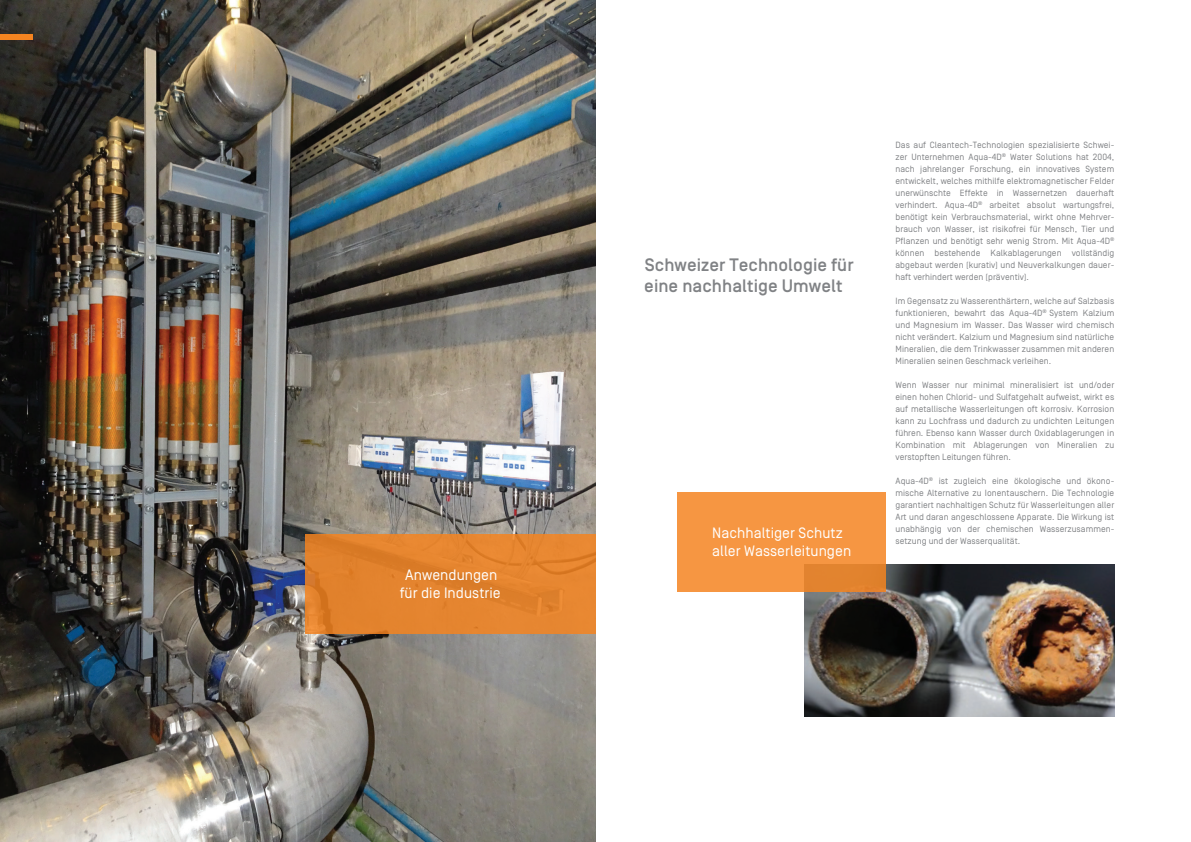
<style>
.page{position:relative;width:1191px;height:842px;background:#fff}
.page>*{position:absolute;margin:0;border:0;box-sizing:border-box;transform-origin:0 0}
.t1{font:500 18px/21.6px "Simplon Norm";letter-spacing:.005em;color:#808285}
.t2{font:15px/18px "Simplon Norm";letter-spacing:.005em;color:#fff}
.t3{font:9px/12px "Simplon Norm";letter-spacing:.005em;color:#808285;text-align:justify}
</style>
<div class="page">
<img style="left:805px;top:565px;width:309px;height:152px">
<svg style="left:677px;top:493px;width:209px;height:99px;background:#f3933f"></svg>
<img style="left:0;top:1px;width:595px;height:841px">
<div style="left:0;top:34px;width:32px;height:6px;background:#f58420"></div>
<div style="left:305px;top:534px;width:290px;height:99px;background:#e4842f"></div>
<h2 class="t2" style="left:400px;top:566px;width:103px;text-align:center">Anwendungen für die Industrie</h2>
<h1 class="t1" style="left:644px;top:254px;width:211px">Schweizer Technologie für eine nachhaltige Umwelt</h1>
<h2 class="t2" style="left:712px;top:524px;width:141px">Nachhaltiger Schutz aller Wasserleitungen</h2>
<p class="t3" style="left:895px;top:139px;width:220px">Das auf Cleantech-Technologien spezialisierte Schwei&shy;zer Unternehmen Aqua-4D<sup>®</sup> Water Solutions hat 2004, nach jahrelanger Forschung, ein innovatives System entwickelt, welches mithilfe elektromagnetischer Felder unerwünschte Effekte in Wassernetzen dauerhaft verhindert. Aqua-4D<sup>®</sup> arbeitet absolut wartungsfrei, benötigt kein Verbrauchsmaterial, wirkt ohne Mehrver&shy;brauch von Wasser, ist risikofrei für Mensch, Tier und Pflanzen und benötigt sehr wenig Strom. Mit Aqua-4D<sup>® </sup>können bestehende Kalkablagerungen vollständig abgebaut werden (kurativ) und Neuverkalkungen dauer&shy;haft verhindert werden (präventiv).</p>
<p class="t3" style="left:895px;top:295px;width:220px">Im Gegensatz zu Wasserenthärtern, welche auf Salzbasis funktionieren, bewahrt das Aqua-4D<sup>®</sup> System Kalzium und Magnesium im Wasser. Das Wasser wird chemisch nicht verändert. Kalzium und Magnesium sind natürliche Mineralien, die dem Trinkwasser zusammen mit anderen Mineralien seinen Geschmack verleihen.</p>
<p class="t3" style="left:895px;top:379px;width:220px">Wenn Wasser nur minimal mineralisiert ist und/oder einen hohen Chlorid- und Sulfatgehalt aufweist, wirkt es auf metallische Wasserleitungen oft korrosiv. Korrosion kann zu Lochfrass und dadurch zu undichten Leitungen führen. Ebenso kann Wasser durch Oxidablagerungen in Kombination mit Ablagerungen von Mineralien zu verstopften Leitungen führen.</p>
<p class="t3" style="left:895px;top:475px;width:220px">Aqua-4D<sup>®</sup> ist zugleich eine ökologische und ökono&shy;mische Alternative zu Ionentauschern. Die Technologie garantiert nachhaltigen Schutz für Wasserleitungen aller Art und daran angeschlossene Apparate. Die Wirkung ist unabhängig von der chemischen Wasserzusammen&shy;setzung und der Wasserqualität.</p>
</div>
